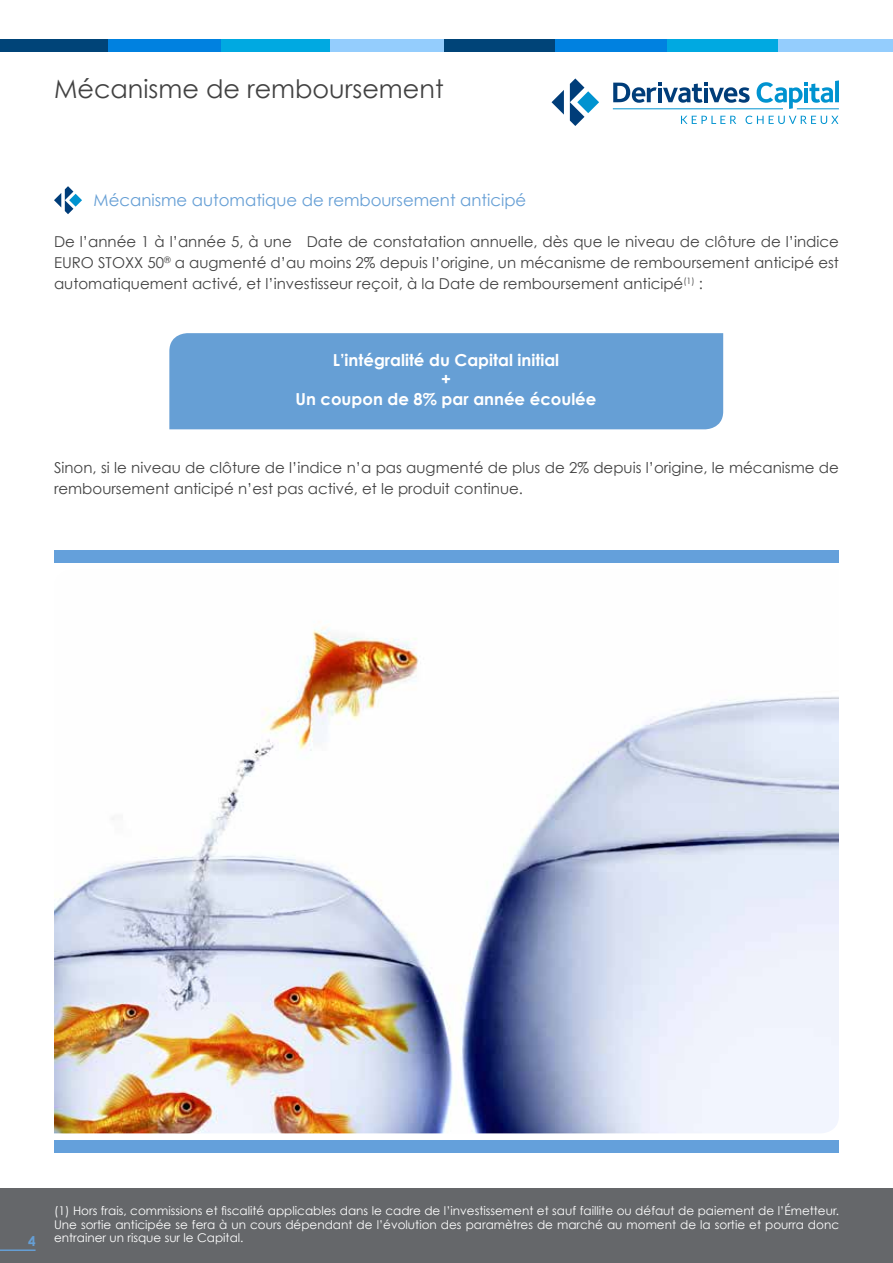
<style>
.page{position:relative;width:893px;height:1263px;background:#fff}
.page>*{position:absolute;margin:0;border:0;box-sizing:border-box;transform-origin:0 0}
.t1{font:25.5px "Century Gothic";color:#424242}
.t2{font:700 16.5px/19.5px "Century Gothic";color:#fff;text-align:center}
.t3{font:16.5px "Century Gothic";color:#669fd5}
.t4{font:15px/21px "Century Gothic";color:#424242;text-align:justify}
.t5{font:700 13.5px "Century Gothic";color:#669fd5}
.t6{font:12px/13.5px "Century Gothic";color:#fff;text-align:justify}
</style>
<div class="page">
<div style="left:0;top:1188px;width:893px;height:75px;background:#65676a"></div>
<hr style="left:0;top:1249px;width:36px;height:2px;background:#669fd5">
<svg style="left:54px;top:186px;width:28px;height:28px"></svg>
<div style="left:169px;top:333px;width:554px;height:96px;background:#669fd5"></div>
<svg style="left:570px;top:78px;width:29px;height:48px"></svg>
<svg style="left:551px;top:90px;width:13px;height:25px"></svg>
<hr style="left:613px;top:109px;width:170px;height:1px;background:#0093d0">
<hr style="left:797px;top:109px;width:42px;height:1px;background:#0093d0">
<svg style="left:757px;top:80px;width:82px;height:29px"></svg>
<svg style="left:613px;top:82px;width:137px;height:21px"></svg>
<svg style="left:681px;top:116px;width:55px;height:8px"></svg>
<svg style="left:745px;top:116px;width:93px;height:8px"></svg>
<div style="left:0;top:39px;width:114px;height:12px;background:#004478"></div>
<div style="left:108px;top:39px;width:116px;height:12px;background:#0081e0"></div>
<div style="left:222px;top:39px;width:110px;height:12px;background:#00a9e1"></div>
<div style="left:330px;top:39px;width:119px;height:12px;background:#94cdfd"></div>
<div style="left:445px;top:39px;width:113px;height:12px;background:#004478"></div>
<div style="left:556px;top:39px;width:113px;height:12px;background:#0081e0"></div>
<div style="left:667px;top:39px;width:113px;height:12px;background:#00a9e1"></div>
<div style="left:778px;top:39px;width:115px;height:12px;background:#94cdfd"></div>
<div style="left:54px;top:551px;width:785px;height:12px;background:#64a0db"></div>
<div style="left:54px;top:1140px;width:785px;height:12px;background:#64a0db"></div>
<img style="left:54px;top:626px;width:785px;height:507px">
<h1 class="t1" style="left:54px;top:73px;width:391px">Mécanisme de remboursement</h1>
<p class="t3" style="left:94px;top:190px;width:434px">Mécanisme automatique de remboursement anticipé</p>
<p class="t4" style="left:54px;top:231px;width:786px">De l’année 1 à l’année 5, à une Date de constatation annuelle, dès que le niveau de clôture de l’indice EURO STOXX 50<sup>®</sup> a augmenté d’au moins 2% depuis l’origine, un mécanisme de remboursement anticipé est automatiquement activé, et l’investisseur reçoit, à la Date de remboursement anticipé<sup>(1)</sup> :</p>
<p class="t2" style="left:295px;top:350px;width:302px">L’intégralité du Capital initial<br>+<br>Un coupon de 8% par année écoulée</p>
<p class="t4" style="left:54px;top:457px;width:786px">Sinon, si le niveau de clôture de l’indice n’a pas augmenté de plus de 2% depuis l’origine, le mécanisme de remboursement anticipé n’est pas activé, et le produit continue.</p>
<p class="t5" style="left:28px;top:1233px;width:9px">4</p>
<p class="t6" style="left:54px;top:1204px;width:787px">(1) Hors frais, commissions et fiscalité applicables dans le cadre de l’investissement et sauf faillite ou défaut de paiement de l’Émetteur.<br>Une sortie anticipée se fera à un cours dépendant de l’évolution des paramètres de marché au moment de la sortie et pourra donc entrainer un risque sur le Capital.</p>
</div>
